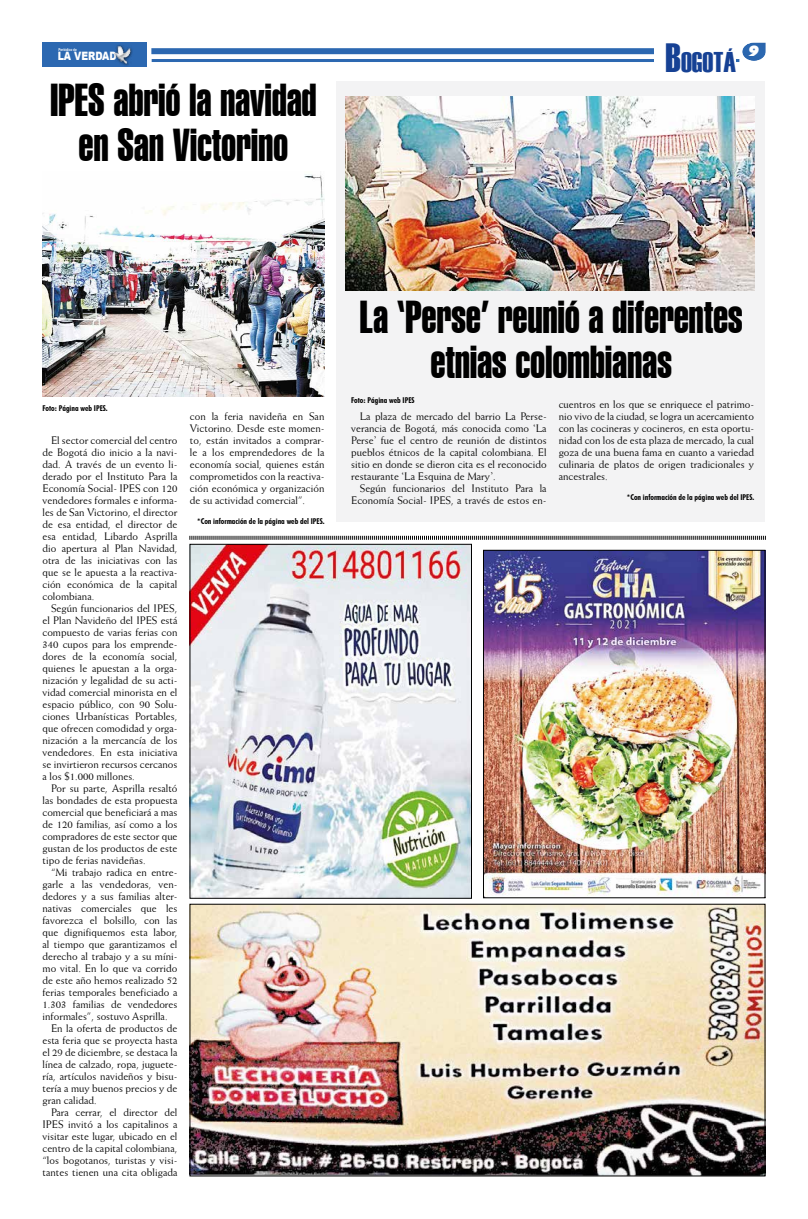
<style>
.page{position:relative;width:808px;height:1219px;background:#fff}
.page>*{position:absolute;margin:0;border:0;box-sizing:border-box;transform-origin:0 0}
.t1{font:45px/45px "Swiss 911 BT Extra Compressed";letter-spacing:-.005em;color:#000;text-align:center}
.t2{font:28.5px "Haettenschweiler";color:#164194}
.t3{font:italic 900 15px "Futura BT";color:#fff}
.t4{font:11.6px "Arial MT Black";color:#fff;scale:.8 1}
.t5{font:11px/12px "Weiss BT";color:#000;text-align:justify}
.t6{font:700 condensed 8px "Futura BT";color:#000}
.t7{font:700 3.9px "Arial";color:#fff;scale:.79 1}
.s1{font-size:40.8px}
</style>
<div class="page">
<div style="left:741px;top:42px;width:25px;height:21px;background:#000;opacity:.5"></div>
<div style="left:151px;top:48px;width:585px;height:6px;background:#2c68b1"></div>
<hr style="left:152px;top:59px;width:587px;height:3px;background:#2c68b1">
<div style="left:43px;top:43px;width:104px;height:24px;background:#2c68b1"></div>
<div style="left:113px;top:44px;width:21px;height:23px;background:#000;opacity:.75"></div>
<img style="left:114px;top:46px;width:18px;height:18px">
<div style="left:336px;top:82px;width:429px;height:440px;background:#f3f3f4"></div>
<div style="left:655px;top:35px;width:81px;height:39px;background:#fff"></div>
<svg style="left:189px;top:535px;width:577px;height:5px;background:#989898"></svg>
<img style="left:191px;top:906px;width:572px;height:268px">
<div style="left:189px;top:904px;width:576px;height:272px;border:1px solid #000"></div>
<img style="left:43px;top:174px;width:281px;height:222px">
<img style="left:346px;top:96px;width:408px;height:194px">
<img style="left:485px;top:552px;width:278px;height:344px">
<div style="left:483px;top:550px;width:282px;height:348px;border:1px solid #000"></div>
<img style="left:191px;top:546px;width:279px;height:351px">
<div style="left:189px;top:544px;width:283px;height:355px;border:1px solid #000"></div>
<p class="t7" style="left:58px;top:47px;width:25px">Periódico de</p>
<p class="t4" style="left:58px;top:49px;width:75px">LA VERDAD</p>
<h2 class="t2" style="left:666px;top:43px;width:72px"><span class="s1">B</span>ogotá</h2>
<h1 class="t1" style="left:50px;top:79px;width:268px">IPES abrió la navidad en San Victorino</h1>
<h3 class="t3" style="left:749px;top:42px;width:12px">9</h3>
<p class="t6" style="left:43px;top:403px;width:67px">Foto: Página web IPES.</p>
<p class="t5" style="left:43px;top:434px;width:136px;text-indent:9px">El sector comercial del centro de Bogotá dio inicio a la navi&shy;dad. A través de un evento li&shy;derado por el Instituto Para la Economía Social- IPES con 120 vendedores formales e informa&shy;les de San Victorino, el director de esa entidad, el director de esa entidad, Libardo Asprilla dio apertura al Plan Navidad, otra de las iniciativas con las que se le apuesta a la reactiva&shy;ción económica de la capital colombiana.</p>
<p class="t5" style="left:43px;top:602px;width:136px;text-indent:9px">Según funcionarios del IPES, el Plan Navideño del IPES está compuesto de varias ferias con 340 cupos para los emprende&shy;dores de la economía social, quienes le apuestan a la orga&shy;nización y legalidad de su acti&shy;vidad comercial minorista en el espacio público, con 90 Solu&shy;ciones Urbanísticas Portables, que ofrecen comodidad y orga&shy;nización a la mercancía de los vendedores. En esta iniciativa se invirtieron recursos cercanos a los $1.000 millones.</p>
<p class="t5" style="left:43px;top:782px;width:136px;text-indent:9px">Por su parte, Asprilla resaltó las bondades de esta propuesta comercial que beneficiará a mas de 120 familias, así como a los compradores de este sector que gustan de los productos de este tipo de ferias navideñas.</p>
<p class="t5" style="left:51px;top:866px;width:128px">“Mi trabajo radica en entre-</p>
<p class="t5" style="left:43px;top:878px;width:136px">garle a las vendedoras, ven-</p>
<p class="t5" style="left:43px;top:890px;width:136px">dedores y a sus familias alter-</p>
<p class="t5" style="left:43px;top:902px;width:136px">nativas comerciales que les</p>
<p class="t5" style="left:43px;top:914px;width:136px">favorezca el bolsillo, con las</p>
<p class="t5" style="left:43px;top:926px;width:136px">que dignifiquemos esta labor,</p>
<p class="t5" style="left:43px;top:938px;width:136px">al tiempo que garantizamos el</p>
<p class="t5" style="left:43px;top:950px;width:136px">derecho al trabajo y a su míni-</p>
<p class="t5" style="left:43px;top:962px;width:136px">mo vital. En lo que va corrido</p>
<p class="t5" style="left:43px;top:974px;width:136px">de este año hemos realizado 52</p>
<p class="t5" style="left:43px;top:986px;width:136px">ferias temporales beneficiado a</p>
<p class="t5" style="left:43px;top:998px;width:136px">1.303 familias de vendedores</p>
<p class="t5" style="left:43px;top:1010px;width:127px">informales”, sostuvo Asprilla.</p>
<p class="t5" style="left:51px;top:1022px;width:128px">En la oferta de productos de</p>
<p class="t5" style="left:43px;top:1034px;width:136px">esta feria que se proyecta hasta</p>
<p class="t5" style="left:43px;top:1046px;width:136px">el 29 de diciembre, se destaca la</p>
<p class="t5" style="left:43px;top:1058px;width:136px">línea de calzado, ropa, juguete-</p>
<p class="t5" style="left:43px;top:1070px;width:136px">ría, artículos navideños y bisu-</p>
<p class="t5" style="left:43px;top:1082px;width:136px">tería a muy buenos precios y de</p>
<p class="t5" style="left:43px;top:1094px;width:56px">gran calidad.</p>
<p class="t5" style="left:51px;top:1106px;width:128px">Para cerrar, el director del</p>
<p class="t5" style="left:43px;top:1118px;width:136px">IPES invitó a los capitalinos a</p>
<p class="t5" style="left:43px;top:1130px;width:136px">visitar este lugar, ubicado en el</p>
<p class="t5" style="left:43px;top:1142px;width:136px">centro de la capital colombiana,</p>
<p class="t5" style="left:43px;top:1154px;width:136px">“los bogotanos, turistas y visi-</p>
<p class="t5" style="left:43px;top:1166px;width:136px">tantes tienen una cita obligada</p>
<p class="t5" style="left:190px;top:410px;width:136px">con la feria navideña en San Victorino. Desde este momen&shy;to, están invitados a comprar&shy;le a los emprendedores de la economía social, quienes están comprometidos con la reactiva&shy;ción económica y organización de su actividad comercial”.</p>
<p class="t6" style="left:197px;top:516px;width:129px">*Con información de la página web del IPES.</p>
<h1 class="t1" style="left:360px;top:295px;width:385px">La ‘Perse’ reunió a diferentes etnias colombianas</h1>
<p class="t6" style="left:351px;top:395px;width:65px">Foto: Página web IPES</p>
<p class="t5" style="left:351px;top:410px;width:197px;text-indent:9px">La plaza de mercado del barrio La Perse&shy;verancia de Bogotá, más conocida como ‘La Perse’ fue el centro de reunión de distintos pueblos étnicos de la capital colombiana. El sitio en donde se dieron cita es el reconocido restaurante ‘La Esquina de Mary’.</p>
<p class="t5" style="left:351px;top:482px;width:197px;text-align:right">Según funcionarios del Instituto Para la<br>Economía Social- IPES, a través de estos en-</p>
<p class="t5" style="left:559px;top:398px;width:197px">cuentros en los que se enriquece el patrimo&shy;nio vivo de la ciudad, se logra un acercamiento con las cocineras y cocineros, en esta oportu&shy;nidad con los de esta plaza de mercado, la cual goza de una buena fama en cuanto a variedad culinaria de platos de origen tradicionales y ancestrales.</p>
<p class="t6" style="left:627px;top:492px;width:129px">*Con información de la página web del IPES.</p>
</div>
